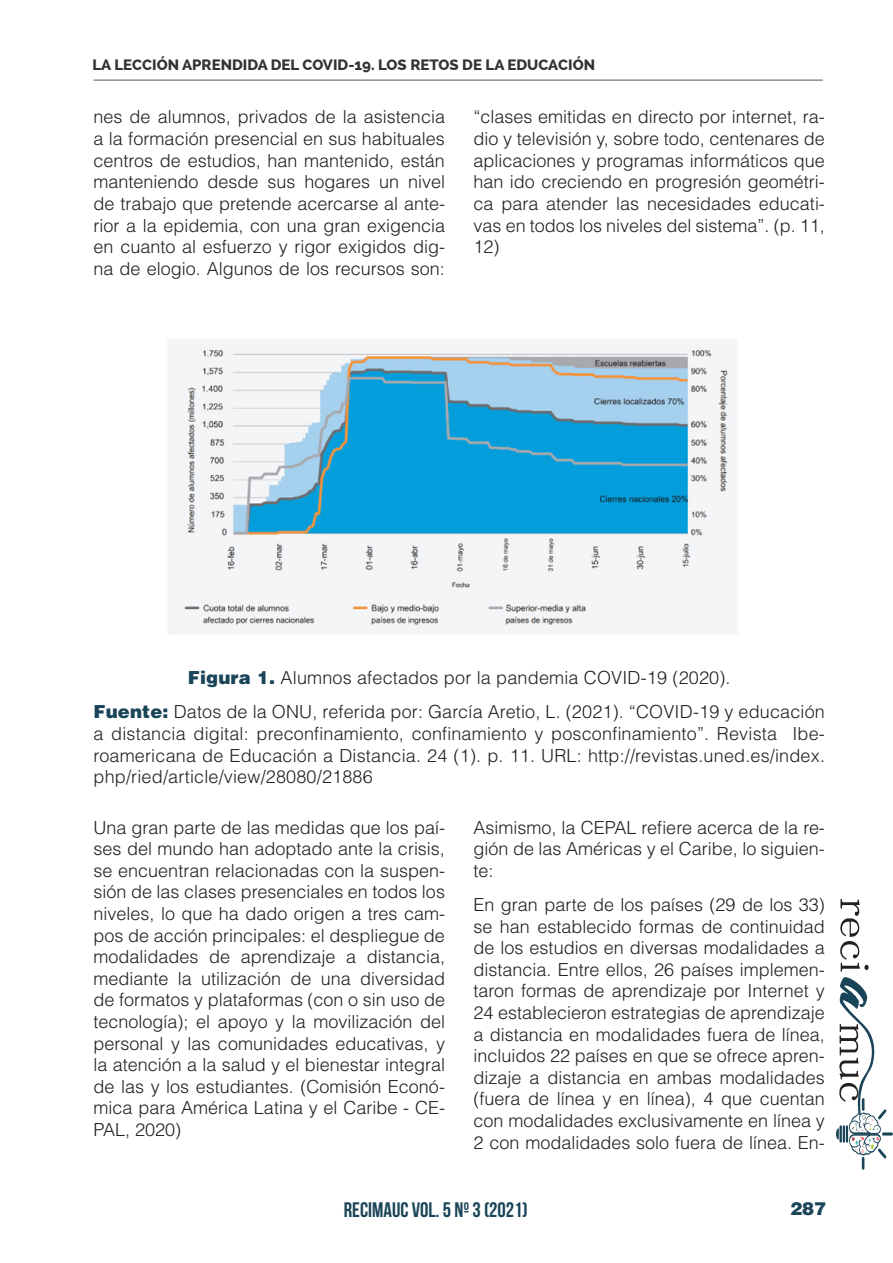
<style>
.page{position:relative;width:893px;height:1263px;background:#fff}
.page>*{position:absolute;margin:0;border:0;box-sizing:border-box;transform-origin:0 0}
.t1{font:700 21px "Bebas Neue";color:#1a4458}
.t2{font:300 18px/21.6px "Helvetica LT Std";color:#231f20;text-align:justify}
.t3{font:900 18px "Helvetica LT Std";color:#1a4458}
.t4{font:800 15px "Raleway";color:#333}
.s1{font-weight:900;color:#1a4458}
</style>
<div class="page">
<hr style="left:94px;top:80px;width:729px;height:1px;background:#545557">
<svg style="left:836px;top:899px;width:57px;height:271px"></svg>
<img style="left:168px;top:340px;width:569px;height:295px">
<p class="t4" style="left:92px;top:56px;width:504px">LA LECCIÓN APRENDIDA DEL COVID-19. LOS RETOS DE LA EDUCACIÓN</p>
<p class="t2" style="left:94px;top:106px;width:353px">nes de alumnos, privados de la asistencia a la formación presencial en sus habituales centros de estudios, han mantenido, están manteniendo desde sus hogares un nivel de trabajo que pretende acercarse al ante&shy;rior a la epidemia, con una gran exigencia en cuanto al esfuerzo y rigor exigidos dig&shy;na de elogio. Algunos de los recursos son:</p>
<p class="t2" style="left:473px;top:106px;width:353px">“clases emitidas en directo por internet, ra&shy;dio y televisión y, sobre todo, centenares de aplicaciones y programas informáticos que han ido creciendo en progresión geométri&shy;ca para atender las necesidades educati&shy;vas en todos los niveles del sistema”. (p. 11, 12)</p>
<p class="t2" style="left:188px;top:667px;width:544px"><span class="s1">Figura 1.</span> Alumnos afectados por la pandemia COVID-19 (2020).</p>
<p class="t2" style="left:94px;top:701px;width:733px"><span class="s1">Fuente:</span> Datos de la ONU, referida por: García Aretio, L. (2021). “COVID-19 y educación a distancia digital: preconfinamiento, confinamiento y posconfinamiento”. Revista Ibe&shy;roamericana de Educación a Distancia. 24 (1). p. 11. URL: http://revistas.uned.es/index. php/ried/article/view/28080/21886</p>
<p class="t2" style="left:94px;top:816px;width:353px">Una gran parte de las medidas que los paí&shy;ses del mundo han adoptado ante la crisis, se encuentran relacionadas con la suspen&shy;sión de las clases presenciales en todos los niveles, lo que ha dado origen a tres cam&shy;pos de acción principales: el despliegue de modalidades de aprendizaje a distancia, mediante la utilización de una diversidad de formatos y plataformas (con o sin uso de tecnología); el apoyo y la movilización del personal y las comunidades educativas, y la atención a la salud y el bienestar integral de las y los estudiantes. (Comisión Econó&shy;mica para América Latina y el Caribe - CE-PAL, 2020)</p>
<p class="t2" style="left:473px;top:816px;width:353px">Asimismo, la CEPAL refiere acerca de la re&shy;gión de las Américas y el Caribe, lo siguien&shy;te:</p>
<p class="t2" style="left:473px;top:894px;width:353px">En gran parte de los países (29 de los 33) se han establecido formas de continuidad de los estudios en diversas modalidades a distancia. Entre ellos, 26 países implemen&shy;taron formas de aprendizaje por Internet y 24 establecieron estrategias de aprendizaje a distancia en modalidades fuera de línea, incluidos 22 países en que se ofrece apren&shy;dizaje a distancia en ambas modalidades (fuera de línea y en línea), 4 que cuentan con modalidades exclusivamente en línea y 2 con modalidades solo fuera de línea. En-</p>
<p class="t1" style="left:344px;top:1198px;width:185px">RECIMAUC VOL. 5 Nº 3 (2021)</p>
<p class="t3" style="left:790px;top:1197px;width:38px">287</p>
</div>
